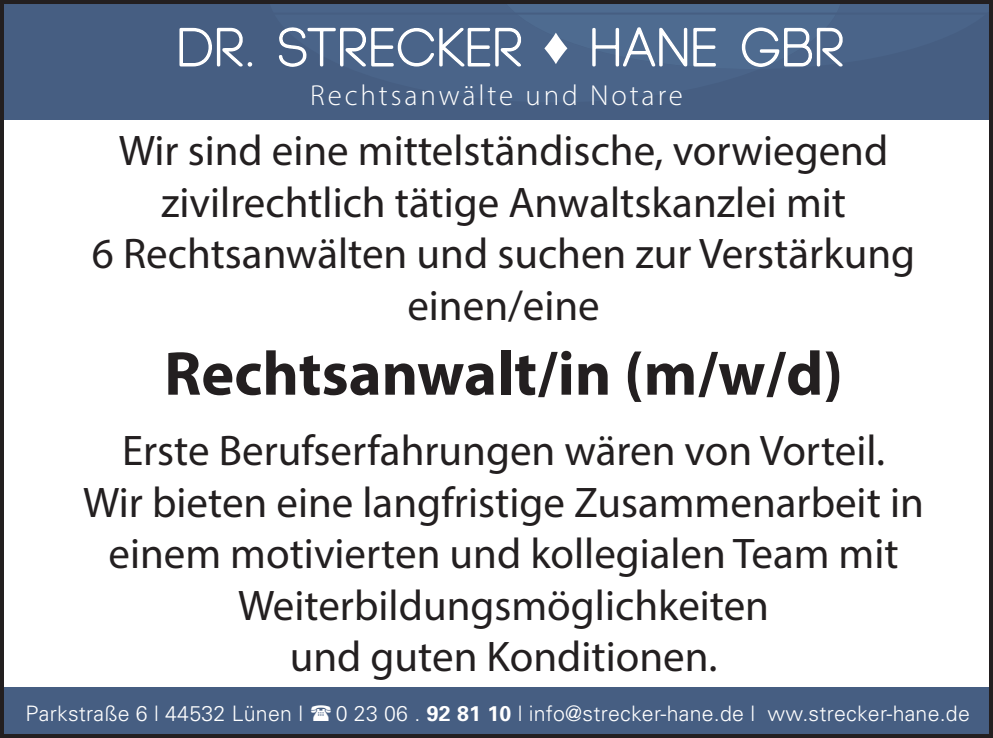
<style>
.page{position:relative;width:993px;height:738px;background:#fff}
.page>*{position:absolute;margin:0;border:0;box-sizing:border-box;transform-origin:0 0}
.t1{font:700 62.4px "Myriad Pro";color:#231f20}
.t2{font:42.8px/51.6px "Myriad Pro";color:#231f20;text-align:center}
.t3{font:300 28.8px "Myriad Pro";letter-spacing:.1em;color:#fff}
.t4{font:300 21.2px "Univers";letter-spacing:.01em;color:#fff}
.s1{font-weight:700}
</style>
<div class="page">
<div style="left:178px;top:5px;width:809px;height:8px;background:#4a6489"></div>
<svg style="left:5px;top:13px;width:982px;height:106px;background:#526a8c"></svg>
<div style="left:0;top:687px;width:992px;height:50px;background:#465e82"></div>
<div style="left:0;top:0;width:992px;height:737px;border:4px solid #231f20"></div>
<p class="t3" style="left:310px;top:77px;width:374px">Rechtsanwälte und Notare</p>
<p class="t2" style="left:92px;top:124px;width:824px">Wir sind eine mittelständische, vorwiegend zivilrechtlich tätige Anwaltskanzlei mit<br>6 Rechtsanwälten und suchen zur Verstärkung einen/eine</p>
<h1 class="t1" style="left:164px;top:332px;width:680px">Rechtsanwalt/in (m/w/d)</h1>
<p class="t2" style="left:83px;top:424px;width:841px">Erste Berufserfahrungen wären von Vorteil.<br>Wir bieten eine langfristige Zusammenarbeit in einem motivierten und kollegialen Team mit Weiterbildungsmöglichkeiten<br>und guten Konditionen.</p>
<p class="t4" style="left:26px;top:700px;width:279px">Parkstraße 6 | 44532 Lünen |</p>
<p class="t4" style="left:335px;top:700px;width:635px">0 23 06 . <span class="s1">92 81 10</span> | info@strecker-hane.de | ww.strecker-hane.de</p>
</div>
